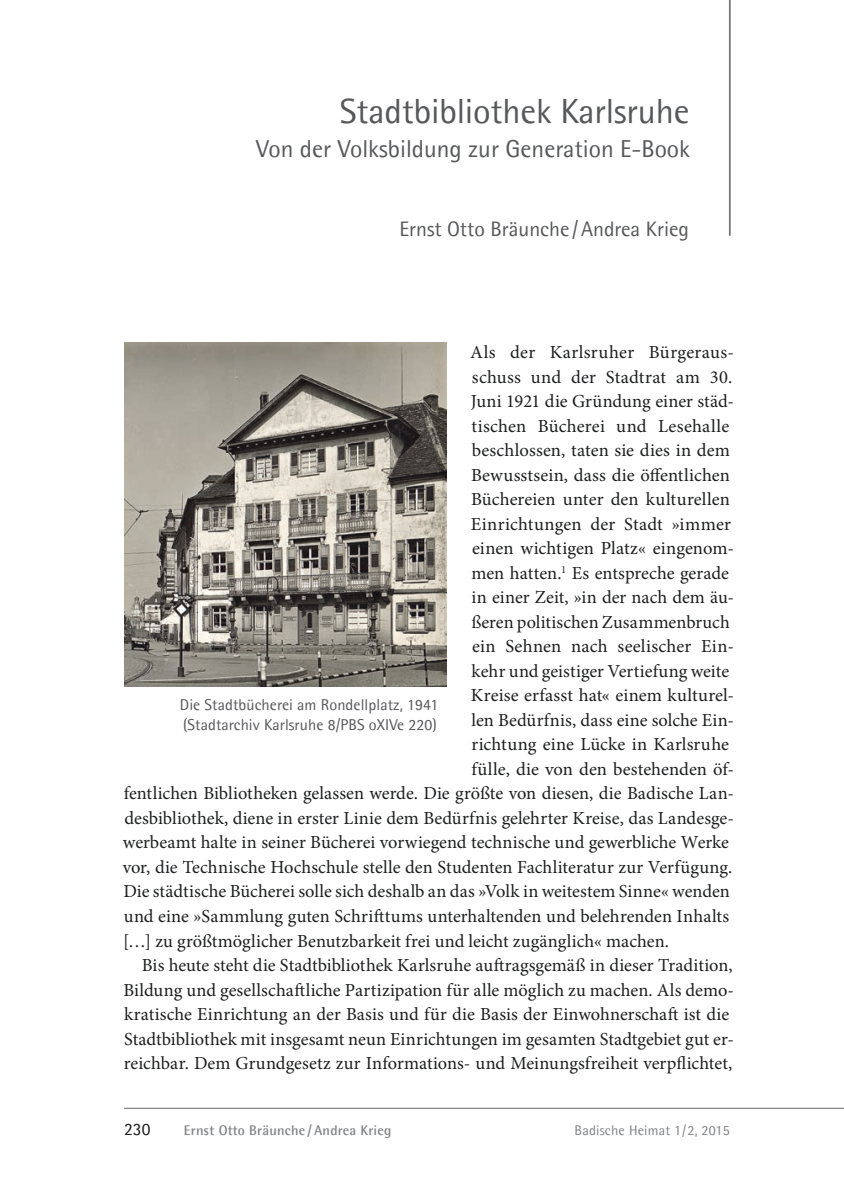
<style>
.page{position:relative;width:844px;height:1191px;background:#fff}
.page>*{position:absolute;margin:0;border:0;box-sizing:border-box;transform-origin:0 0}
.t1{font:35px "Agfa Rotis Semisans";letter-spacing:-.005em;color:#57585a}
.t2{font:24.5px "Agfa Rotis Semisans";color:#57585a}
.t3{font:21px "Agfa Rotis Semisans";color:#57585a}
.t4{font:18.38px "Minion Pro";color:#1d1e1f}
.t5{font:17.5px "Agfa Rotis Semisans";color:#1d1e1f}
.t6{font:15.75px/20.1px "Agfa Rotis Semisans";letter-spacing:.005em;color:#57585a}
.t7{font:700 14px "Agfa Rotis Semisans";letter-spacing:.015em;color:#808285}
.t8{font:14px "Agfa Rotis Semisans";letter-spacing:.015em;color:#808285}
</style>
<div class="page">
<hr style="left:124px;top:1108px;width:719px;height:1px;background:#636366">
<hr style="left:728px;top:0;width:2px;height:236px;background:#757679">
<img style="left:124px;top:342px;width:322px;height:344px">
<p class="t1" style="left:340px;top:91px;width:351px">Stadtbibliothek Karlsruhe</p>
<p class="t2" style="left:256px;top:134px;width:435px">Von der Volksbildung zur Generation E-Book</p>
<p class="t3" style="left:399px;top:216px;width:291px">Ernst Otto Bräunche / Andrea Krieg</p>
<p class="t4" style="left:470px;top:345px;width:265px">Als der Karlsruher Bürgeraus-</p>
<p class="t4" style="left:472px;top:369px;width:262px">schuss und der Stadtrat am 30.</p>
<p class="t4" style="left:470px;top:394px;width:265px">Juni 1921 die Gründung einer städ-</p>
<p class="t4" style="left:471px;top:418px;width:259px">tischen Bücherei und Lesehalle</p>
<p class="t4" style="left:471px;top:443px;width:259px">beschlossen, taten sie dies in dem</p>
<p class="t4" style="left:471px;top:467px;width:260px">Bewusstsein, dass die öffentlichen</p>
<p class="t4" style="left:471px;top:492px;width:260px">Büchereien unter den kulturellen</p>
<p class="t4" style="left:471px;top:516px;width:261px">Einrichtungen der Stadt »immer</p>
<p class="t4" style="left:472px;top:541px;width:263px">einen wichtigen Platz« eingenom-</p>
<p class="t4" style="left:471px;top:565px;width:259px">men hatten.<sup>1</sup> Es entspreche gerade</p>
<p class="t4" style="left:471px;top:590px;width:264px">in einer Zeit, »in der nach dem äu-</p>
<p class="t4" style="left:471px;top:614px;width:260px">ßeren politischen Zusammenbruch</p>
<p class="t4" style="left:472px;top:639px;width:263px">ein Sehnen nach seelischer Ein-</p>
<p class="t4" style="left:471px;top:663px;width:259px">kehr und geistiger Vertiefung weite</p>
<p class="t4" style="left:471px;top:688px;width:265px">Kreise erfasst hat« einem kulturel-</p>
<p class="t4" style="left:471px;top:712px;width:264px">len Bedürfnis, dass eine solche Ein-</p>
<p class="t4" style="left:471px;top:737px;width:259px">richtung eine Lücke in Karlsruhe</p>
<p class="t4" style="left:471px;top:761px;width:264px">fülle, die von den bestehenden öf-</p>
<p class="t4" style="left:124px;top:786px;width:611px">fentlichen Bibliotheken gelassen werde. Die größte von diesen, die Badische Lan-</p>
<p class="t4" style="left:124px;top:810px;width:611px">desbibliothek, diene in erster Linie dem Bedürfnis gelehrter Kreise, das Landesge-</p>
<p class="t4" style="left:123px;top:835px;width:607px">werbeamt halte in seiner Bücherei vorwiegend technische und gewerbliche Werke</p>
<p class="t4" style="left:123px;top:859px;width:611px">vor, die Technische Hochschule stelle den Studenten Fachliteratur zur Verfügung.</p>
<p class="t4" style="left:123px;top:884px;width:608px">Die städtische Bücherei solle sich deshalb an das »Volk in weitestem Sinne« wenden</p>
<p class="t4" style="left:124px;top:908px;width:606px">und eine »Sammlung guten Schrifttums unterhaltenden und belehrenden Inhalts</p>
<p class="t4" style="left:123px;top:933px;width:547px">[…] zu größtmöglicher Benutzbarkeit frei und leicht zugänglich« machen.</p>
<p class="t4" style="left:142px;top:957px;width:592px">Bis heute steht die Stadtbibliothek Karlsruhe auftragsgemäß in dieser Tradition,</p>
<p class="t4" style="left:123px;top:982px;width:612px">Bildung und gesellschaftliche Partizipation für alle möglich zu machen. Als demo-</p>
<p class="t4" style="left:124px;top:1006px;width:606px">kratische Einrichtung an der Basis und für die Basis der Einwohnerschaft ist die</p>
<p class="t4" style="left:124px;top:1031px;width:611px">Stadtbibliothek mit insgesamt neun Einrichtungen im gesamten Stadtgebiet gut er-</p>
<p class="t4" style="left:124px;top:1055px;width:610px">reichbar. Dem Grundgesetz zur Informations- und Meinungsfreiheit verpflichtet,</p>
<p class="t6" style="left:180px;top:694px;width:260px">Die Stadtbücherei am Rondellplatz, 1941 (Stadtarchiv Karlsruhe 8/PBS oXIVe 220)</p>
<p class="t5" style="left:124px;top:1118px;width:28px">230</p>
<p class="t7" style="left:184px;top:1121px;width:209px">Ernst Otto Bräunche / Andrea Krieg</p>
<p class="t8" style="left:574px;top:1121px;width:157px">Badische Heimat 1 / 2, 2015</p>
</div>
